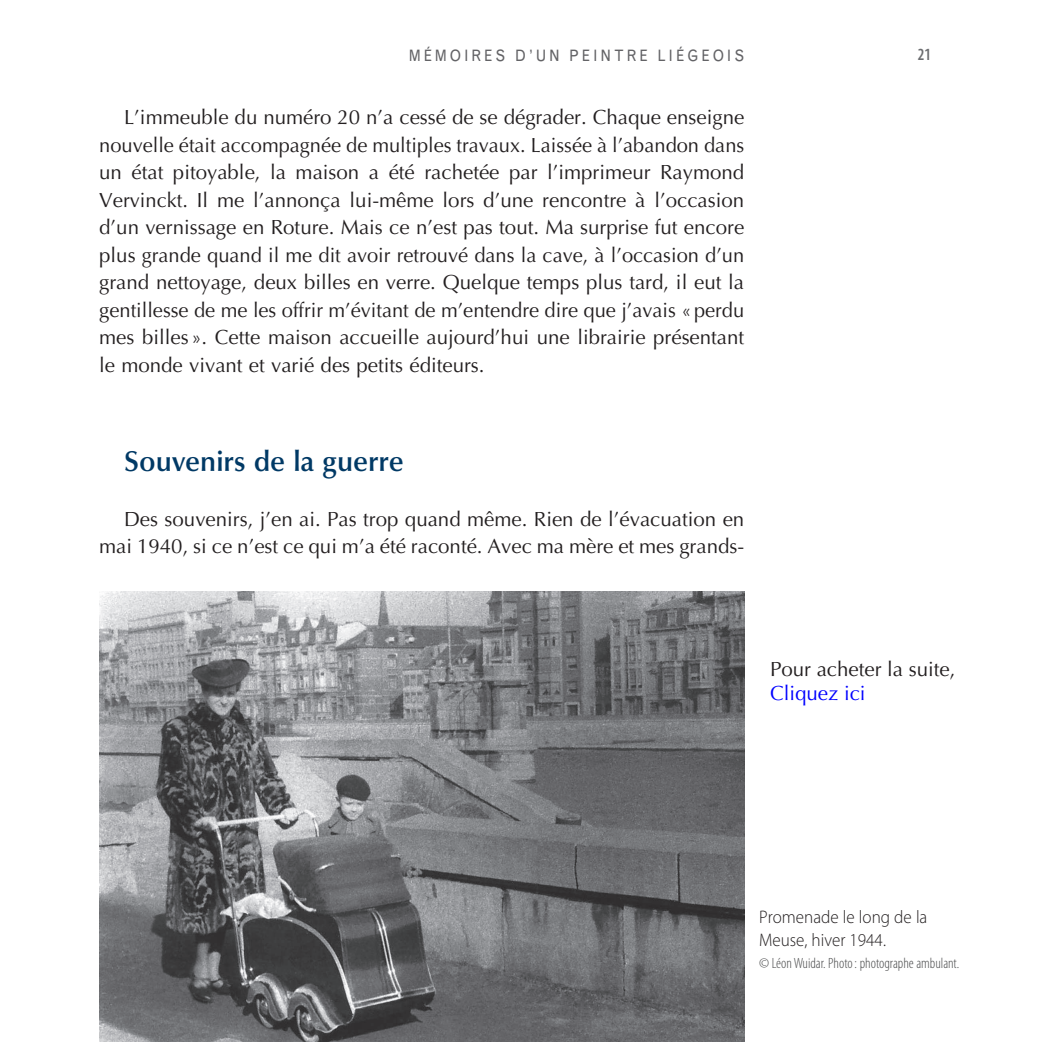
<style>
.page{position:relative;width:1042px;height:1042px;background:#fff}
.page>*{position:absolute;margin:0;border:0;box-sizing:border-box;transform-origin:0 0}
.t1{font:600 28.88px "Optima LT Std";color:#003965}
.t2{font:20.47px/27.5px "Optima LT Std";color:#231f20;text-align:justify}
.t3{font:20.47px "Optima LT Std";color:#221e1f}
.t4{font:20.47px "Optima LT Std";color:#00f}
.t5{font:300 18.2px/22.4px "Myriad Pro";color:#231f20;scale:.94 1}
.t6{font:600 condensed 17.15px "Myriad Pro";color:#6c6d70;scale:.95 1}
.t7{font:15.75px "Grotesque MT Std";letter-spacing:.2em;color:#636366;scale:.9 1}
.t8{font:300 condensed 14.88px "Myriad Pro";color:#4b4c4d}
</style>
<div class="page">
<img style="left:99px;top:592px;width:645px;height:450px">
<p class="t7" style="left:409px;top:46px;width:374px">MÉMOIRES D’UN PEINTRE LIÉGEOIS</p>
<p class="t6" style="left:918px;top:45px;width:15px">21</p>
<p class="t2" style="left:99px;top:104px;width:646px;text-indent:25px">L’immeuble du numéro 20 n’a cessé de se dégrader. Chaque enseigne nouvelle était accompagnée de multiples travaux. Laissée à l’abandon dans un état pitoyable, la maison a été rachetée par l’imprimeur Raymond Vervinckt. Il me l’annonça lui-même lors d’une rencontre à l’occasion d’un vernissage en Roture. Mais ce n’est pas tout. Ma surprise fut encore plus grande quand il me dit avoir retrouvé dans la cave, à l’occasion d’un grand nettoyage, deux billes en verre. Quelque temps plus tard, il eut la gentillesse de me les offrir m’évitant de m’entendre dire que j’avais «perdu mes billes». Cette maison accueille aujourd’hui une librairie présentant le monde vivant et varié des petits éditeurs.</p>
<h1 class="t1" style="left:124px;top:444px;width:281px">Souvenirs de la guerre</h1>
<p class="t2" style="left:99px;top:505px;width:646px;text-align:right">Des souvenirs, j’en ai. Pas trop quand même. Rien de l’évacuation en mai 1940, si ce n’est ce qui m’a été raconté. Avec ma mère et mes grands-</p>
<p class="t3" style="left:770px;top:657px;width:187px">Pour acheter la suite,</p>
<p class="t4" style="left:770px;top:681px;width:97px">Cliquez ici</p>
<p class="t5" style="left:759px;top:906px;width:180px">Promenade le long de la<br>Meuse, hiver 1944.</p>
<p class="t8" style="left:759px;top:954px;width:202px">© Léon Wuidar. Photo: photographe ambulant.</p>
</div>
